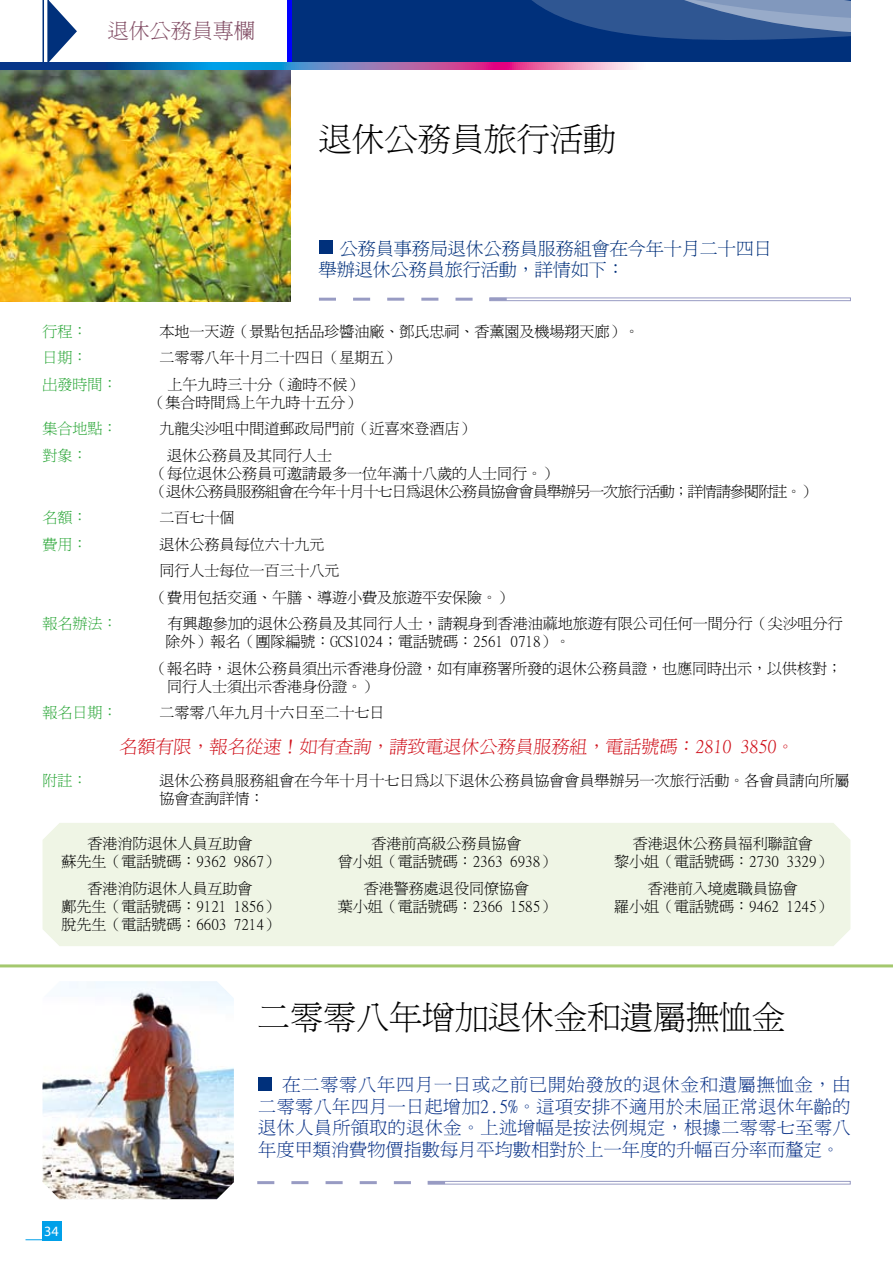
<style>
.page{position:relative;width:893px;height:1263px;background:#fff}
.page>*{position:absolute;margin:0;border:0;box-sizing:border-box;transform-origin:0 0}
.t1{font:33px "Ming Li U";color:#000}
.t2{font:21px "Ming Li U";color:#834f66}
.t3{font:18px/21.6px "Ming Li U";letter-spacing:.01em;color:#0c3488;text-align:justify}
.t4{font:18px "Ming Li U";color:#d0121c}
.t5{font:18px/21.6px "Ming Li U";color:#00307b}
.t6{font:15px/18px "Ming Li U";color:#000;text-align:center}
.t7{font:15px/18px "Ming Li U";letter-spacing:-.06em;color:#000}
.t8{font:15px "Ming Li U";color:#2ca739}
.t9{font:14.25px "Myriad Pro";color:#fff}
</style>
<div class="page">
<div style="left:258px;top:1077px;width:14px;height:14px;background:#00307b"></div>
<div style="left:319px;top:241px;width:13px;height:13px;background:#00307b"></div>
<svg style="left:257px;top:1181px;width:171px;height:3px"></svg>
<div style="left:428px;top:1181px;width:422px;height:3px;border:1px solid #989bc3"></div>
<img style="left:43px;top:981px;width:191px;height:218px">
<div style="left:43px;top:823px;width:807px;height:123px;background:#eff5e5"></div>
<svg style="left:319px;top:298px;width:171px;height:3px"></svg>
<div style="left:490px;top:298px;width:361px;height:3px;border:1px solid #989bc3"></div>
<img style="left:0;top:69px;width:291px;height:233px">
<div style="left:291px;top:0;width:559px;height:63px;background:#00307b"></div>
<div style="left:287px;top:0;width:5px;height:62px;background:#00f"></div>
<svg style="left:43px;top:0;width:34px;height:62px"></svg>
<div style="left:43px;top:1221px;width:19px;height:19px;background:#00a0e9"></div>
<svg style="left:26px;top:1239px;width:17px;height:1px"></svg>
<svg style="left:532px;top:0;width:319px;height:62px"></svg>
<svg style="left:0;top:62px;width:850px;height:7px"></svg>
<hr style="left:0;top:964px;width:893px;height:3px;background:#a4c86e">
<h2 class="t2" style="left:108px;top:20px;width:148px">退休公務員專欄</h2>
<h1 class="t1" style="left:319px;top:123px;width:298px">退休公務員旅行活動</h1>
<p class="t5" style="left:319px;top:237px;width:454px;text-indent:21px">公務員事務局退休公務員服務組會在今年十月二十四日舉辦退休公務員旅行活動，詳情如下：</p>
<p class="t8" style="left:43px;top:323px;width:46px">行程：</p>
<p class="t6" style="left:160px;top:322px;width:481px">本地一天遊（景點包括品珍醬油廠、鄧氏忠祠、香薰園及機場翔天廊）。</p>
<p class="t8" style="left:43px;top:350px;width:46px">日期：</p>
<p class="t6" style="left:160px;top:348px;width:241px">二零零八年十月二十四日（星期五）</p>
<p class="t8" style="left:43px;top:376px;width:76px">出發時間：</p>
<p class="t6" style="left:151px;top:375px;width:213px;text-align:right">上午九時三十分（逾時不候）（集合時間為上午九時十五分）</p>
<p class="t8" style="left:43px;top:421px;width:76px">集合地點：</p>
<p class="t6" style="left:160px;top:419px;width:316px">九龍尖沙咀中間道郵政局門前（近喜來登酒店）</p>
<p class="t8" style="left:43px;top:447px;width:46px">對象：</p>
<p class="t7" style="left:152px;top:446px;width:665px;text-indent:15px">退休公務員及其同行人士<br>（每位退休公務員可邀請最多一位年滿十八歲的人士同行。）<br>（退休公務員服務組會在今年十月十七日為退休公務員協會會員舉辦另一次旅行活動；詳情請參閱附註。）</p>
<p class="t8" style="left:43px;top:510px;width:46px">名額：</p>
<p class="t6" style="left:160px;top:508px;width:76px">二百七十個</p>
<p class="t8" style="left:43px;top:536px;width:46px">費用：</p>
<p class="t6" style="left:160px;top:535px;width:166px">退休公務員每位六十九元</p>
<p class="t6" style="left:160px;top:561px;width:181px">同行人士每位一百三十八元</p>
<p class="t6" style="left:152px;top:588px;width:361px">（費用包括交通、午膳、導遊小費及旅遊平安保險。）</p>
<p class="t8" style="left:43px;top:616px;width:76px">報名辦法：</p>
<p class="t6" style="left:166px;top:614px;width:679px;text-align:left">有興趣參加的退休公務員及其同行人士，請親身到香港油蔴地旅遊有限公司任何一間分行（尖沙咀分行除外）報名（團隊編號：GCS1024；電話號碼：2561 0718）。</p>
<p class="t6" style="left:167px;top:659px;width:676px;text-align:left;text-indent:-15px">（報名時，退休公務員須出示香港身份證，如有庫務署所發的退休公務員證，也應同時出示，以供核對；同行人士須出示香港身份證。）</p>
<p class="t8" style="left:43px;top:705px;width:76px">報名日期：</p>
<p class="t6" style="left:160px;top:703px;width:226px">二零零八年九月十六日至二十七日</p>
<p class="t4" style="left:119px;top:738px;width:678px">名額有限，報名從速！如有查詢，請致電退休公務員服務組，電話號碼：2810 3850。</p>
<p class="t8" style="left:43px;top:773px;width:46px">附註：</p>
<p class="t6" style="left:160px;top:771px;width:691px;text-align:left">退休公務員服務組會在今年十月十七日為以下退休公務員協會會員舉辦另一次旅行活動。各會員請向所屬協會查詢詳情：</p>
<p class="t6" style="left:61px;top:835px;width:219px">香港消防退休人員互助會<br>蘇先生（電話號碼：9362 9867）</p>
<p class="t6" style="left:61px;top:879px;width:219px">香港消防退休人員互助會<br>鄺先生（電話號碼：9121 1856）脫先生（電話號碼：6603 7214）</p>
<p class="t6" style="left:338px;top:835px;width:219px">香港前高級公務員協會<br>曾小姐（電話號碼：2363 6938）</p>
<p class="t6" style="left:338px;top:879px;width:219px">香港警務處退役同僚協會<br>葉小姐（電話號碼：2366 1585）</p>
<p class="t6" style="left:614px;top:835px;width:219px">香港退休公務員福利聯誼會<br>黎小姐（電話號碼：2730 3329）</p>
<p class="t6" style="left:614px;top:879px;width:219px">香港前入境處職員協會<br>羅小姐（電話號碼：9462 1245）</p>
<h1 class="t1" style="left:257px;top:1001px;width:529px">二零零八年增加退休金和遺屬撫恤金</h1>
<p class="t9" style="left:44px;top:1222px;width:16px">34</p>
<p class="t3" style="left:258px;top:1074px;width:594px;text-indent:24px">在二零零八年四月一日或之前已開始發放的退休金和遺屬撫恤金，由二零零八年四月一日起增加2.5%。這項安排不適用於未屆正常退休年齡的退休人員所領取的退休金。上述增幅是按法例規定，根據二零零七至零八年度甲類消費物價指數每月平均數相對於上一年度的升幅百分率而釐定。</p>
</div>
